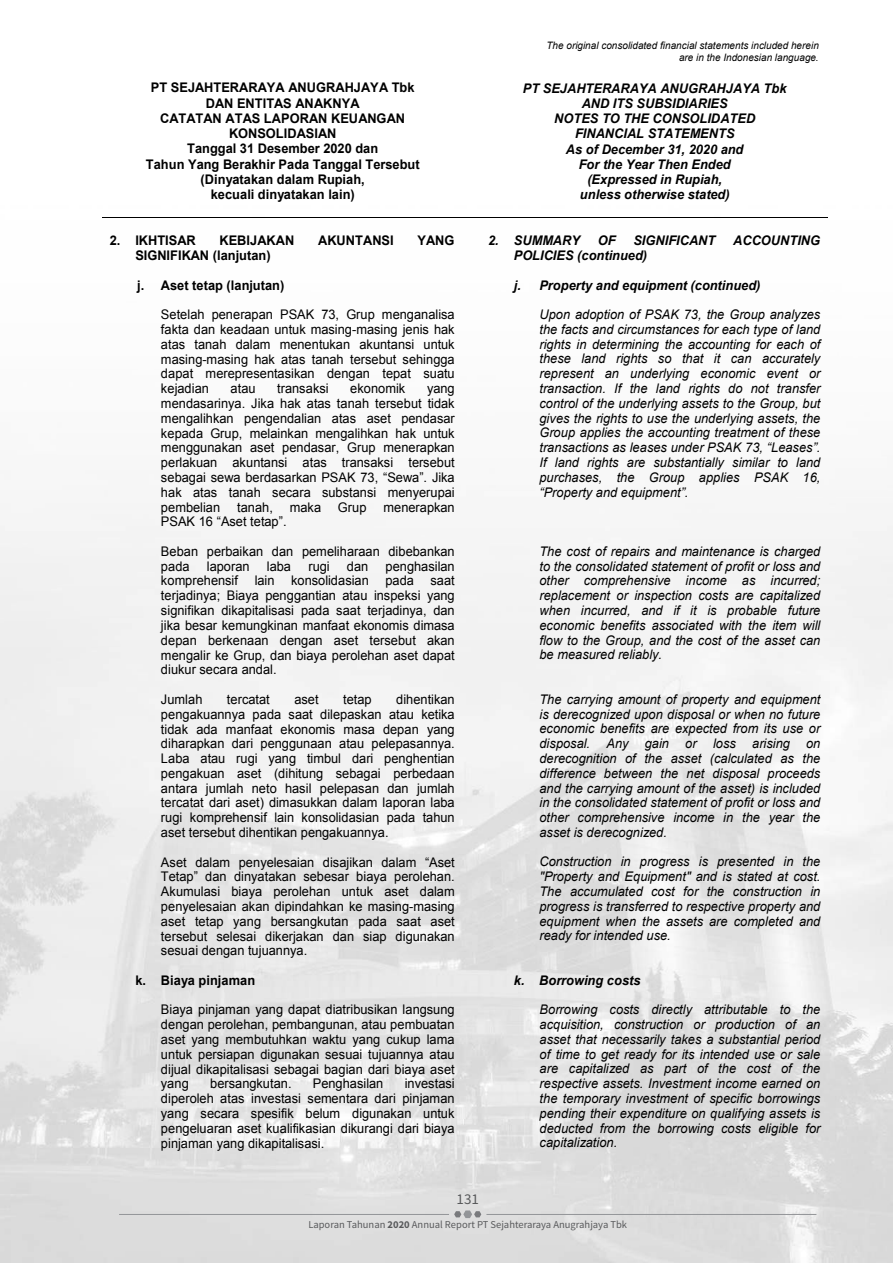
<style>
.page{position:relative;width:893px;height:1263px;background:#fff}
.page>*{position:absolute;margin:0;border:0;box-sizing:border-box;transform-origin:0 0}
.t1{font:15px "Source Sans Pro";color:#58595b}
.t2{font:13.2px/14.9px "Arial";letter-spacing:.005em;color:#000;text-align:justify}
.t3{font:italic 13.2px/14.9px "Arial";letter-spacing:.005em;color:#000;text-align:justify}
.t4{font:700 13.2px/15.3px "Arial";color:#000;text-align:center}
.t5{font:italic 700 13.2px/15.3px "Arial";color:#000;text-align:center}
.t6{font:10.5px "Source Sans Pro";color:#58595b}
.t7{font:italic 10.2px/11.9px "Arial";color:#000;text-align:right}
.s1{font-weight:700}
</style>
<div class="page">
<img style="left:0;top:514px;width:893px;height:749px">
<hr style="left:486px;top:1214px;width:330px;height:1px;background:#939598">
<hr style="left:119px;top:1214px;width:330px;height:1px;background:#939598">
<svg style="left:454px;top:1210px;width:27px;height:8px"></svg>
<hr style="left:102px;top:217px;width:360px;height:1px;background:#000">
<svg style="left:462px;top:217px;width:19px;height:1px"></svg>
<hr style="left:481px;top:217px;width:347px;height:1px;background:#000">
<p class="t7" style="left:547px;top:40px;width:274px">The original consolidated financial statements included herein are in the Indonesian language.</p>
<p class="t4" style="left:146px;top:81px;width:275px">PT SEJAHTERARAYA ANUGRAHJAYA Tbk<br>DAN ENTITAS ANAKNYA<br>CATATAN ATAS LAPORAN KEUANGAN<br>KONSOLIDASIAN<br>Tanggal 31 Desember 2020 dan<br>Tahun Yang Berakhir Pada Tanggal Tersebut (Dinyatakan dalam Rupiah,<br>kecuali dinyatakan lain)</p>
<p class="t5" style="left:523px;top:81px;width:265px">PT SEJAHTERARAYA ANUGRAHJAYA Tbk<br>AND ITS SUBSIDIARIES<br>NOTES TO THE CONSOLIDATED<br>FINANCIAL STATEMENTS<br>As of December 31, 2020 and<br>For the Year Then Ended<br>(Expressed in Rupiah,<br>unless otherwise stated)</p>
<p class="t4" style="left:110px;top:233px;width:88px">2. IKHTISAR</p>
<p class="t4" style="left:219px;top:233px;width:76px">KEBIJAKAN</p>
<p class="t4" style="left:318px;top:233px;width:77px">AKUNTANSI</p>
<p class="t4" style="left:417px;top:233px;width:39px">YANG</p>
<p class="t4" style="left:135px;top:248px;width:137px">SIGNIFIKAN (lanjutan)</p>
<p class="t5" style="left:488px;top:233px;width:93px">2. SUMMARY</p>
<p class="t5" style="left:598px;top:233px;width:19px">OF</p>
<p class="t5" style="left:633px;top:233px;width:84px">SIGNIFICANT</p>
<p class="t5" style="left:733px;top:233px;width:88px">ACCOUNTING</p>
<p class="t5" style="left:514px;top:248px;width:135px">POLICIES (continued)</p>
<p class="t4" style="left:137px;top:278px;width:149px">j. Aset tetap (lanjutan)</p>
<p class="t5" style="left:514px;top:278px;width:248px">j. Property and equipment (continued)</p>
<p class="t2" style="left:161px;top:307px;width:295px">Setelah penerapan PSAK 73, Grup menganalisa fakta dan keadaan untuk masing-masing jenis hak atas tanah dalam menentukan akuntansi untuk masing-masing hak atas tanah tersebut sehingga dapat merepresentasikan dengan tepat suatu kejadian</p>
<p class="t3" style="left:539px;top:307px;width:282px">Upon adoption of PSAK 73, the Group analyzes the facts and circumstances for each type of land rights in determining the accounting for each of these land rights so that it can accurately represent an underlying economic event or transaction. If the land rights do not transfer control of the underlying assets to the Group, but gives the rights to use the underlying assets, the Group applies the accounting treatment of these transactions as leases under PSAK 73, “Leases”.<br>If land rights are substantially similar to land purchases, the Group applies PSAK 16, “Property and equipment”.</p>
<p class="t2" style="left:231px;top:381px;width:27px">atau</p>
<p class="t2" style="left:277px;top:381px;width:53px">transaksi</p>
<p class="t2" style="left:350px;top:381px;width:56px">ekonomik</p>
<p class="t2" style="left:161px;top:381px;width:295px;text-indent:266px">yang mendasarinya. Jika hak atas tanah tersebut tidak mengalihkan pengendalian atas aset pendasar kepada Grup, melainkan mengalihkan hak untuk menggunakan aset pendasar, Grup menerapkan perlakuan akuntansi atas transaksi tersebut sebagai sewa berdasarkan PSAK 73, “Sewa”. Jika hak atas tanah secara substansi menyerupai pembelian</p>
<p class="t2" style="left:237px;top:500px;width:37px">tanah,</p>
<p class="t2" style="left:290px;top:500px;width:33px">maka</p>
<p class="t2" style="left:338px;top:500px;width:30px">Grup</p>
<p class="t2" style="left:383px;top:500px;width:73px">menerapkan</p>
<p class="t2" style="left:161px;top:514px;width:127px">PSAK 16 “Aset tetap”.</p>
<p class="t2" style="left:161px;top:544px;width:295px">Beban perbaikan dan pemeliharaan dibebankan pada</p>
<p class="t3" style="left:539px;top:544px;width:282px">The cost of repairs and maintenance is charged to the consolidated statement of profit or loss and other comprehensive income as incurred; replacement or inspection costs are capitalized when incurred, and if it is probable future economic benefits associated with the item will flow to the Group, and the cost of the asset can be measured reliably.</p>
<p class="t2" style="left:207px;top:559px;width:44px">laporan</p>
<p class="t2" style="left:267px;top:559px;width:26px">laba</p>
<p class="t2" style="left:308px;top:559px;width:23px">rugi</p>
<p class="t2" style="left:347px;top:559px;width:23px">dan</p>
<p class="t2" style="left:385px;top:559px;width:71px">penghasilan</p>
<p class="t2" style="left:161px;top:574px;width:79px">komprehensif</p>
<p class="t2" style="left:255px;top:574px;width:116px">lain konsolidasian</p>
<p class="t2" style="left:161px;top:574px;width:295px;text-indent:225px">pada saat terjadinya; Biaya penggantian atau inspeksi yang signifikan dikapitalisasi pada saat terjadinya, dan jika besar kemungkinan manfaat ekonomis dimasa depan berkenaan dengan aset tersebut akan mengalir ke Grup, dan biaya perolehan aset dapat diukur secara andal.</p>
<p class="t2" style="left:161px;top:692px;width:295px;text-indent:235px">dihentikan pengakuannya pada saat dilepaskan atau ketika tidak ada manfaat ekonomis masa depan yang diharapkan dari penggunaan atau pelepasannya.<br>Laba atau rugi yang timbul dari penghentian pengakuan aset (dihitung sebagai perbedaan antara jumlah neto hasil pelepasan dan jumlah tercatat dari aset) dimasukkan dalam laporan laba rugi komprehensif lain konsolidasian pada tahun aset tersebut dihentikan pengakuannya.</p>
<p class="t3" style="left:539px;top:692px;width:282px">The carrying amount of property and equipment is derecognized upon disposal or when no future economic benefits are expected from its use or disposal. Any gain or loss arising on derecognition of the asset (calculated as the difference between the net disposal proceeds and the carrying amount of the asset) is included in the consolidated statement of profit or loss and other comprehensive income in the year the asset is derecognized.</p>
<p class="t2" style="left:161px;top:855px;width:295px">Aset dalam penyelesaian disajikan dalam “Aset Tetap” dan dinyatakan sebesar biaya perolehan.<br>Akumulasi biaya perolehan untuk aset dalam penyelesaian akan dipindahkan ke masing-masing aset tetap yang bersangkutan pada saat aset tersebut selesai dikerjakan dan siap digunakan sesuai dengan tujuannya.</p>
<p class="t3" style="left:539px;top:854px;width:282px">Construction in progress is presented in the "Property and Equipment" and is stated at cost.<br>The accumulated cost for the construction in progress is transferred to respective property and equipment when the assets are completed and ready for intended use.</p>
<p class="t4" style="left:135px;top:973px;width:121px">k. Biaya pinjaman</p>
<p class="t5" style="left:514px;top:973px;width:128px">k. Borrowing costs</p>
<p class="t2" style="left:161px;top:1002px;width:295px">Biaya pinjaman yang dapat diatribusikan langsung dengan perolehan, pembangunan, atau pembuatan aset yang membutuhkan waktu yang cukup lama untuk persiapan digunakan sesuai tujuannya atau dijual dikapitalisasi sebagai bagian dari biaya aset yang</p>
<p class="t2" style="left:161px;top:692px;width:43px">Jumlah</p>
<p class="t2" style="left:227px;top:692px;width:44px">tercatat</p>
<p class="t2" style="left:294px;top:692px;width:26px">aset</p>
<p class="t2" style="left:343px;top:692px;width:30px">tetap</p>
<p class="t3" style="left:540px;top:1002px;width:282px">Borrowing costs directly attributable to the acquisition, construction or production of an asset that necessarily takes a substantial period of time to get ready for its intended use or sale are capitalized as part of the cost of the respective assets. Investment income earned on the temporary investment of specific borrowings pending their expenditure on qualifying assets is deducted from the borrowing costs eligible for capitalization.</p>
<p class="t2" style="left:161px;top:1076px;width:295px;text-indent:244px">investasi diperoleh atas investasi sementara dari pinjaman yang secara spesifik belum digunakan untuk pengeluaran aset kualifikasian dikurangi dari biaya pinjaman yang dikapitalisasi.</p>
<p class="t2" style="left:210px;top:1076px;width:83px">bersangkutan.</p>
<p class="t2" style="left:313px;top:1076px;width:72px">Penghasilan</p>
<p class="t1" style="left:457px;top:1190px;width:24px">131</p>
<p class="t6" style="left:308px;top:1218px;width:320px">Laporan Tahunan <span class="s1">2020</span> Annual Report PT Sejahteraraya Anugrahjaya Tbk</p>
</div>
